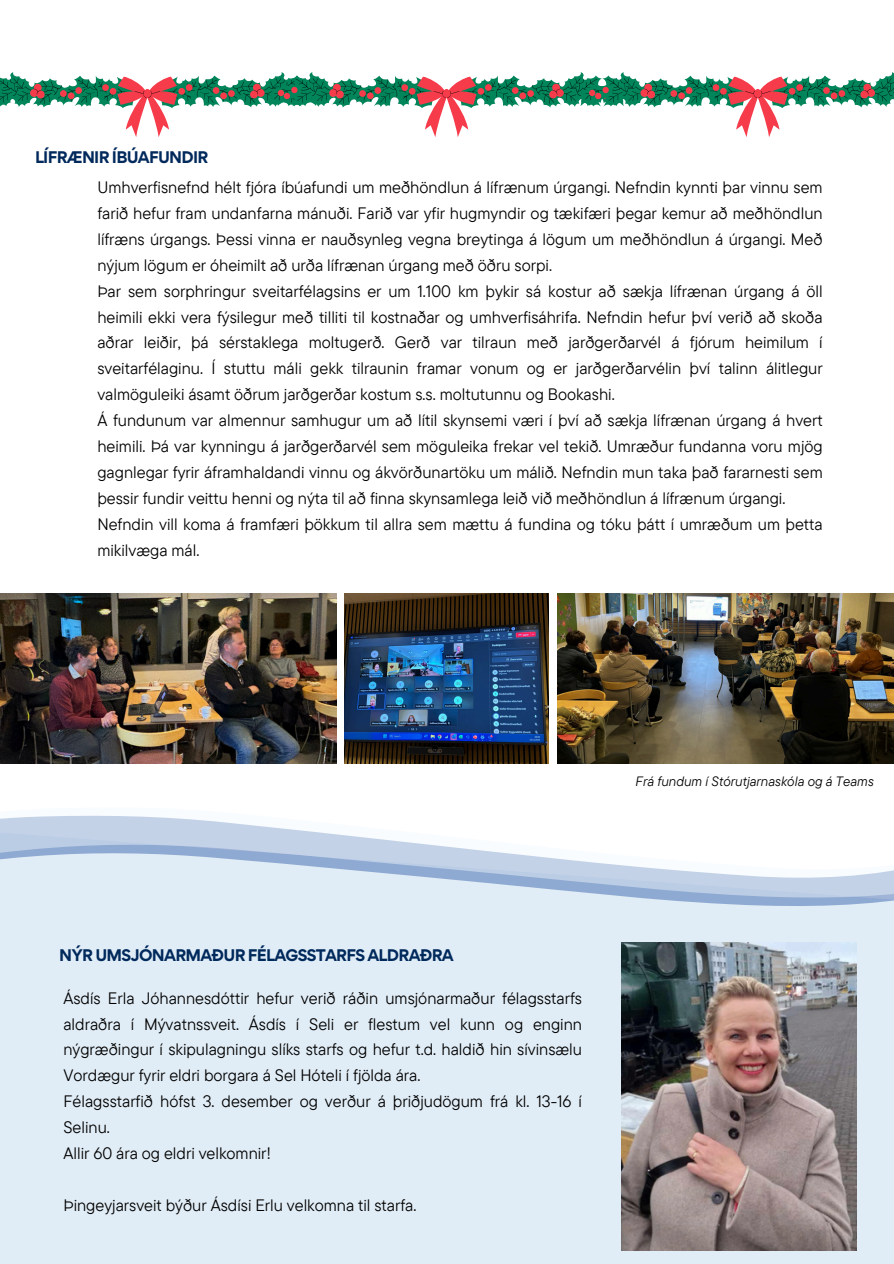
<style>
.page{position:relative;width:894px;height:1264px;background:#fff}
.page>*{position:absolute;margin:0;border:0;box-sizing:border-box;transform-origin:0 0}
.t1{font:16.5px/25.8px "TT Commons Pro";color:#000}
.t2{font:700 15px "Gordita";letter-spacing:-.05em;color:#00295c}
.t3{font:italic 13.5px "TT Commons Pro";color:#000}
</style>
<div class="page">
<img style="left:557px;top:593px;width:336px;height:132px">
<img style="left:0;top:593px;width:336px;height:132px">
<img style="left:345px;top:593px;width:203px;height:132px">
<div style="left:0;top:1050px;width:893px;height:213px;background:#e1edf6"></div>
<div style="left:0;top:1041px;width:893px;height:9px;background:#e1edf6"></div>
<svg style="left:0;top:725px;width:893px;height:316px;fill:#e1edf6"></svg>
<img style="left:621px;top:942px;width:235px;height:308px">
<svg style="left:0;top:72px;width:893px;height:65px"></svg>
<p class="t2" style="left:35px;top:147px;width:175px">LÍFRÆNIR ÍBÚAFUNDIR</p>
<p class="t1" style="left:97px;top:174px;width:726px">Umhverfisnefnd hélt fjóra íbúafundi um meðhöndlun á lífrænum úrgangi. Nefndin kynnti þar vinnu sem farið hefur fram undanfarna mánuði. Farið var yfir hugmyndir og tækifæri þegar kemur að meðhöndlun lífræns úrgangs. Þessi vinna er nauðsynleg vegna breytinga á lögum um meðhöndlun á úrgangi. Með nýjum lögum er óheimilt að urða lífrænan úrgang með öðru sorpi.<br>Þar sem sorphringur sveitarfélagsins er um 1.100 km þykir sá kostur að sækja lífrænan úrgang á öll heimili ekki vera fýsilegur með tilliti til kostnaðar og umhverfisáhrifa. Nefndin hefur því verið að skoða aðrar leiðir, þá sérstaklega moltugerð. Gerð var tilraun með jarðgerðarvél á fjórum heimilum í sveitarfélaginu. Í stuttu máli gekk tilraunin framar vonum og er jarðgerðarvélin því talinn álitlegur valmöguleiki ásamt öðrum jarðgerðar kostum s.s. moltutunnu og Bookashi.<br>Á fundunum var almennur samhugur um að lítil skynsemi væri í því að sækja lífrænan úrgang á hvert heimili. Þá var kynningu á jarðgerðarvél sem möguleika frekar vel tekið. Umræður fundanna voru mjög gagnlegar fyrir áframhaldandi vinnu og ákvörðunartöku um málið. Nefndin mun taka það fararnesti sem þessir fundir veittu henni og nýta til að finna skynsamlega leið við meðhöndlun á lífrænum úrgangi.<br>Nefndin vill koma á framfæri þökkum til allra sem mættu á fundina og tóku þátt í umræðum um þetta mikilvæga mál.</p>
<p class="t3" style="left:635px;top:772px;width:240px">Frá fundum í Stórutjarnaskóla og á Teams</p>
<p class="t2" style="left:59px;top:945px;width:396px">NÝR UMSJÓNARMAÐUR FÉLAGSSTARFS ALDRAÐRA</p>
<h1 class="t1" style="left:63px;top:984px;width:520px">Ásdís Erla Jóhannesdóttir hefur verið ráðin umsjónarmaður félagsstarfs aldraðra í Mývatnssveit. Ásdís í Seli er flestum vel kunn og enginn nýgræðingur í skipulagningu slíks starfs og hefur t.d. haldið hin sívinsælu Vordægur fyrir eldri borgara á Sel Hóteli í fjölda ára.<br>Félagsstarfið hófst 3. desember og verður á þriðjudögum frá kl. 13-16 í Selinu.<br>Allir 60 ára og eldri velkomnir!</h1>
<h2 class="t1" style="left:63px;top:1191px;width:354px">Þingeyjarsveit býður Ásdísi Erlu velkomna til starfa.</h2>
</div>
